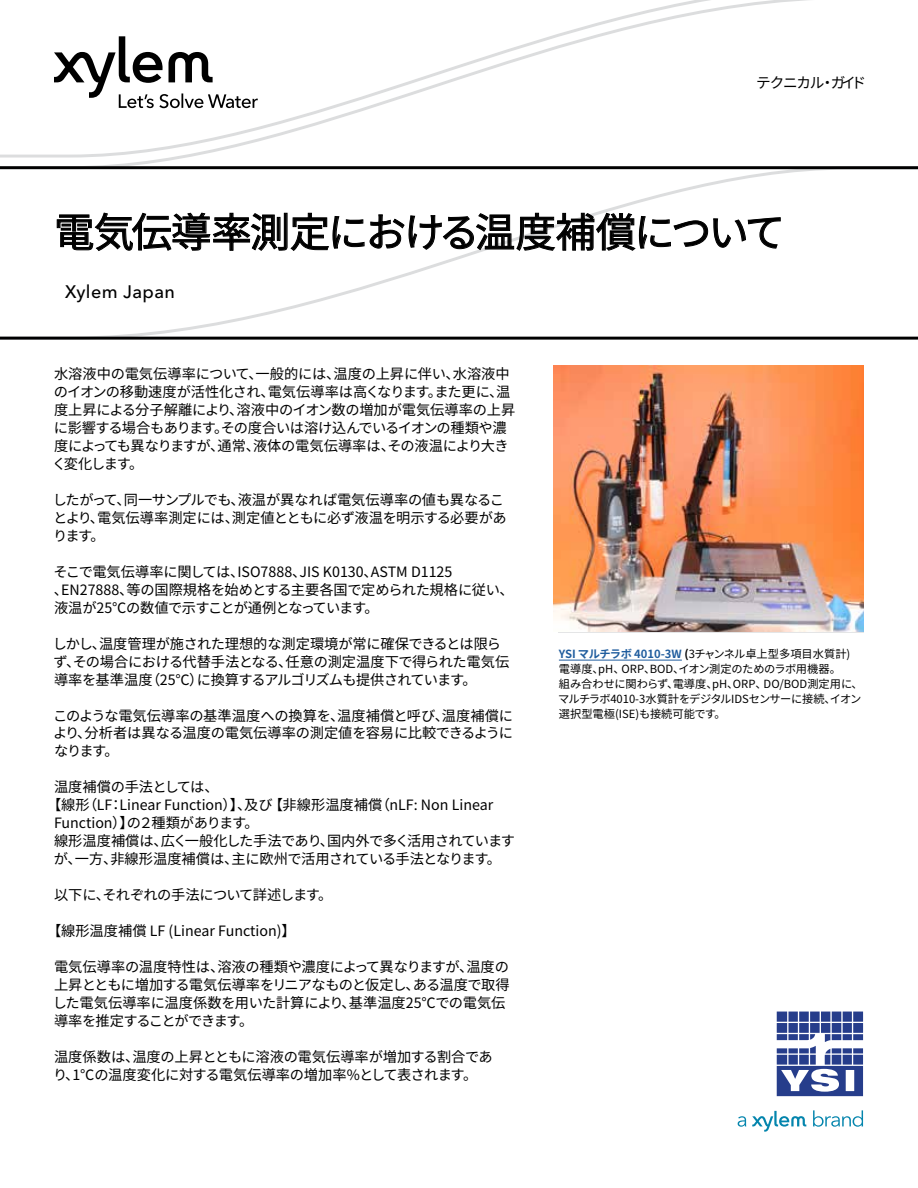
<style>
.page{position:relative;width:918px;height:1188px;background:#fff}
.page>*{position:absolute;margin:0;border:0;box-sizing:border-box;transform-origin:0 0}
.t1{font:40.5px "Noto Sans CJ Kjp";letter-spacing:-.05em;color:#000}
.t2{font:500 18px "Avenir Next LT Pro";letter-spacing:.02em;color:#000}
.t3{font:14.7px "Noto Sans CJ Kjp";letter-spacing:-.1em;color:#000}
.t4{font:14.25px/18px "Noto Sans CJ Kjp";letter-spacing:-.015em;color:#000}
.t5{font:14.25px "Noto Sans CJ Kjp";letter-spacing:-.035em;color:#000}
.t6{font:14.25px "Noto Sans CJ Kjp";letter-spacing:-.04em;color:#000}
.t7{font:11.25px/15px "Noto Sans CJ Kjp";color:#000101}
.s1{font-weight:700;color:#205d9e}
.s2{font-weight:700}
</style>
<div class="page">
<svg style="left:0;top:0;width:808px;height:159px"></svg>
<svg style="left:0;top:166px;width:918px;height:174px"></svg>
<hr style="left:559px;top:660px;width:123px;height:1px;background:#205d9e">
<svg style="left:56px;top:212px;width:725px;height:39px"></svg>
<svg style="left:54px;top:36px;width:204px;height:72px"></svg>
<img style="left:554px;top:366px;width:310px;height:265px">
<svg style="left:777px;top:1012px;width:86px;height:84px"></svg>
<svg style="left:738px;top:1116px;width:8px;height:11px"></svg>
<svg style="left:813px;top:1110px;width:50px;height:17px"></svg>
<svg style="left:752px;top:1111px;width:54px;height:21px"></svg>
<p class="t3" style="left:675px;top:74px;width:193px">　　　　　　テクニカル・ガイド</p>
<h1 class="t1" style="left:54px;top:209px;width:733px">電気伝導率測定における温度補償について</h1>
<p class="t2" style="left:65px;top:281px;width:112px">Xylem Japan</p>
<p class="t4" style="left:52px;top:365px;width:465px">水溶液中の電気伝導率について、一般的には、温度の上昇に伴い、水溶液中のイオンの移動速度が活性化され、電気伝導率は高くなります。また更に、温度上昇による分子解離により、溶液中のイオン数の増加が電気伝導率の上昇に影響する場合もあります。その度合いは溶け込んでいるイオンの種類や濃度によっても異なりますが、通常、液体の電気伝導率は、その液温により大きく変化します。</p>
<p class="t4" style="left:53px;top:491px;width:455px">したがって、同一サンプルでも、液温が異なれば電気伝導率の値も異なることより、電気伝導率測定には、測定値とともに必ず液温を明示する必要があります。</p>
<p class="t4" style="left:54px;top:563px;width:462px">そこで電気伝導率に関しては、ISO7888、JIS K0130、ASTM D1125、EN27888、等の国際規格を始めとする主要各国で定められた規格に従い、液温が25℃の数値で示すことが通例となっています。</p>
<p class="t4" style="left:53px;top:635px;width:458px">しかし、温度管理が施された理想的な測定環境が常に確保できるとは限らず、その場合における代替手法となる、任意の測定温度下で得られた電気伝導率を基準温度（25℃）に換算するアルゴリズムも提供されています。</p>
<p class="t4" style="left:53px;top:707px;width:462px;text-align:justify">このような電気伝導率の基準温度への換算を、温度補償と呼び、温度補償により、分析者は異なる温度の電気伝導率の測定値を容易に比較できるようになります。</p>
<p class="t4" style="left:54px;top:779px;width:166px">温度補償の手法としては、</p>
<p class="t4" style="left:47px;top:797px;width:448px">【線形（LF：Linear Function）】、及び 【非線形温度補償（nLF: Non Linear</p>
<p class="t4" style="left:54px;top:815px;width:206px">Function）】の２種類があります。</p>
<p class="t5" style="left:54px;top:833px;width:463px">線形温度補償は、広く一般化した手法であり、国内外で多く活用されています</p>
<p class="t4" style="left:54px;top:851px;width:449px">が、一方、非線形温度補償は、主に欧州で活用されている手法となります。</p>
<p class="t6" style="left:54px;top:887px;width:280px">以下に、それぞれの手法について詳述します。</p>
<p class="t4" style="left:47px;top:923px;width:250px">【線形温度補償 LF (Linear Function)】</p>
<p class="t4" style="left:53px;top:959px;width:458px">電気伝導率の温度特性は、溶液の種類や濃度によって異なりますが、温度の上昇とともに増加する電気伝導率をリニアなものと仮定し、ある温度で取得した電気伝導率に温度係数を用いた計算により、基準温度25℃での電気伝導率を推定することができます。</p>
<p class="t4" style="left:53px;top:1049px;width:441px">温度係数は、温度の上昇とともに溶液の電気伝導率が増加する割合であり、1℃の温度変化に対する電気伝導率の増加率%として表されます。</p>
<p class="t7" style="left:558px;top:647px;width:306px"><span class="s1">YSI マルチラボ 4010-3W</span> <span class="s2">(</span>3チャンネル卓上型多項目水質計)電導度、pH、ORP、BOD、イオン測定のためのラボ用機器。<br>組み合わせに関わらず、電導度、pH、ORP、DO/BOD測定用に、マルチラボ4010-3水質計をデジタルIDSセンサーに接続、イオン選択型電極(ISE)も接続可能です。</p>
</div>
